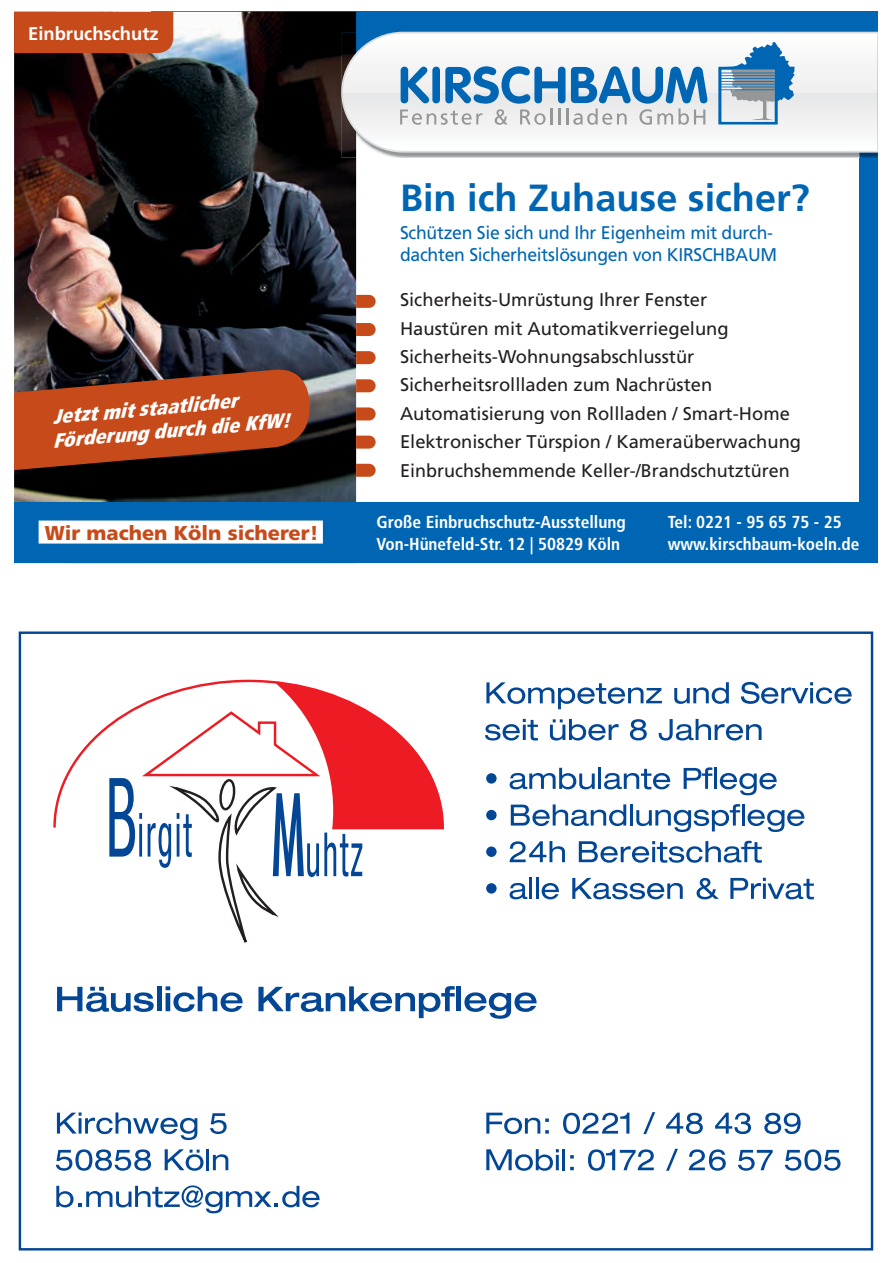
<style>
.page{position:relative;width:893px;height:1263px;background:#fff}
.page>*{position:absolute;margin:0;border:0;box-sizing:border-box;transform-origin:0 0}
.t1{font:700 37.8px "Frutiger LT";color:#0066b3}
.t2{font:italic 900 condensed 19.95px/24px "Frutiger LT";color:#fff}
.t3{font:900 19.95px "Frutiger LT";color:#c74b1a}
.t4{font:18.3px/28.3px "Frutiger LT";color:#231f20}
.t5{font:18.3px/22px "Frutiger LT";letter-spacing:-.015em;color:#0066b3;scale:.96 1}
.t6{font:700 18.3px "Frutiger LT";color:#fff}
.t7{font:700 condensed 17.25px/21.6px "Frutiger LT";color:#fff}
</style>
<div class="page">
<div style="left:486px;top:883px;width:11px;height:11px;background:#034695;border-radius:50%"></div>
<svg style="left:510px;top:883px;width:17px;height:16px"></svg>
<hr style="left:529px;top:878px;width:3px;height:21px;background:#034695">
<hr style="left:536px;top:878px;width:3px;height:21px;background:#034695">
<svg style="left:542px;top:883px;width:17px;height:16px"></svg>
<svg style="left:572px;top:878px;width:111px;height:21px"></svg>
<svg style="left:697px;top:878px;width:22px;height:21px"></svg>
<svg style="left:730px;top:878px;width:84px;height:21px"></svg>
<div style="left:486px;top:846px;width:11px;height:11px;background:#034695;border-radius:50%"></div>
<svg style="left:509px;top:841px;width:56px;height:21px"></svg>
<svg style="left:579px;top:841px;width:183px;height:22px"></svg>
<div style="left:486px;top:810px;width:11px;height:10px;background:#034695;border-radius:50%"></div>
<svg style="left:511px;top:804px;width:115px;height:22px"></svg>
<hr style="left:630px;top:804px;width:3px;height:21px;background:#034695">
<svg style="left:636px;top:804px;width:104px;height:28px"></svg>
<hr style="left:742px;top:804px;width:3px;height:21px;background:#034695">
<svg style="left:747px;top:810px;width:57px;height:22px"></svg>
<div style="left:486px;top:773px;width:11px;height:11px;background:#034695;border-radius:50%"></div>
<svg style="left:510px;top:768px;width:85px;height:21px"></svg>
<hr style="left:598px;top:768px;width:3px;height:21px;background:#034695">
<svg style="left:604px;top:769px;width:66px;height:20px"></svg>
<svg style="left:684px;top:767px;width:28px;height:22px"></svg>
<hr style="left:714px;top:768px;width:3px;height:21px;background:#034695">
<svg style="left:720px;top:773px;width:57px;height:22px"></svg>
<svg style="left:485px;top:719px;width:53px;height:21px"></svg>
<svg style="left:550px;top:719px;width:69px;height:21px"></svg>
<svg style="left:630px;top:719px;width:17px;height:21px"></svg>
<svg style="left:659px;top:719px;width:103px;height:21px"></svg>
<svg style="left:486px;top:682px;width:176px;height:27px"></svg>
<svg style="left:674px;top:682px;width:55px;height:22px"></svg>
<svg style="left:741px;top:682px;width:111px;height:22px"></svg>
<svg style="left:57px;top:987px;width:97px;height:25px"></svg>
<hr style="left:157px;top:986px;width:4px;height:25px;background:#034695">
<svg style="left:166px;top:986px;width:77px;height:26px"></svg>
<svg style="left:258px;top:986px;width:197px;height:32px"></svg>
<div style="left:456px;top:986px;width:5px;height:25px;background:#034695"></div>
<svg style="left:464px;top:992px;width:73px;height:27px"></svg>
<svg style="left:56px;top:1185px;width:264px;height:28px"></svg>
<svg style="left:56px;top:1149px;width:95px;height:22px"></svg>
<svg style="left:165px;top:1149px;width:38px;height:22px"></svg>
<hr style="left:206px;top:1149px;width:3px;height:21px;background:#034695">
<svg style="left:213px;top:1154px;width:15px;height:16px"></svg>
<svg style="left:57px;top:1112px;width:140px;height:28px"></svg>
<svg style="left:210px;top:1113px;width:17px;height:21px"></svg>
<svg style="left:486px;top:1149px;width:73px;height:22px"></svg>
<hr style="left:556px;top:1155px;width:3px;height:15px;background:#034695">
<hr style="left:562px;top:1149px;width:3px;height:21px;background:#034695">
<svg style="left:570px;top:1167px;width:4px;height:3px"></svg>
<svg style="left:570px;top:1155px;width:4px;height:3px"></svg>
<svg style="left:588px;top:1149px;width:66px;height:22px"></svg>
<svg style="left:666px;top:1149px;width:12px;height:22px"></svg>
<svg style="left:689px;top:1149px;width:37px;height:22px"></svg>
<svg style="left:738px;top:1150px;width:35px;height:21px"></svg>
<svg style="left:785px;top:1149px;width:55px;height:22px"></svg>
<svg style="left:486px;top:1113px;width:63px;height:21px"></svg>
<svg style="left:563px;top:1113px;width:66px;height:21px"></svg>
<svg style="left:643px;top:1112px;width:12px;height:22px"></svg>
<svg style="left:666px;top:1113px;width:37px;height:21px"></svg>
<svg style="left:715px;top:1113px;width:36px;height:21px"></svg>
<svg style="left:764px;top:1113px;width:37px;height:21px"></svg>
<svg style="left:53px;top:679px;width:391px;height:151px"></svg>
<svg style="left:109px;top:682px;width:334px;height:261px"></svg>
<div style="left:152px;top:12px;width:726px;height:44px;background:#0066b3"></div>
<img style="left:14px;top:12px;width:342px;height:491px">
<div style="left:14px;top:503px;width:864px;height:60px;background:#0066b3"></div>
<svg style="left:356px;top:295px;width:20px;height:13px"></svg>
<svg style="left:356px;top:323px;width:20px;height:13px"></svg>
<svg style="left:356px;top:351px;width:20px;height:13px"></svg>
<svg style="left:356px;top:379px;width:20px;height:13px"></svg>
<svg style="left:356px;top:407px;width:20px;height:13px"></svg>
<svg style="left:356px;top:436px;width:20px;height:13px"></svg>
<svg style="left:356px;top:464px;width:20px;height:13px"></svg>
<div style="left:859px;top:12px;width:19px;height:551px;background:#0066b3"></div>
<img style="left:342px;top:153px;width:536px;height:5px">
<svg style="left:340px;top:31px;width:538px;height:122px"></svg>
<svg style="left:718px;top:42px;width:77px;height:83px"></svg>
<svg style="left:400px;top:66px;width:307px;height:59px"></svg>
<svg style="left:14px;top:367px;width:295px;height:107px;background:#923a18"></svg>
<div style="left:14px;top:12px;width:159px;height:41px;background:#c74b1a"></div>
<div style="left:39px;top:520px;width:284px;height:24px;background:#fff"></div>
<p class="t6" style="left:28px;top:23px;width:132px">Einbruchschutz</p>
<p class="t2" style="left:49px;top:405px;width:239px;rotate:-5deg">Jetzt mit staatlicher<br>Förderung durch die KfW!</p>
<p class="t3" style="left:45px;top:521px;width:275px">Wir machen Köln sicherer!</p>
<h1 class="t1" style="left:400px;top:176px;width:411px">Bin ich Zuhause sicher?</h1>
<p class="t5" style="left:400px;top:222px;width:394px">Schützen Sie sich und Ihr Eigenheim mit durch&shy;dachten Sicherheitslösungen von KIRSCHBAUM</p>
<p class="t4" style="left:400px;top:286px;width:403px">Sicherheits-Umrüstung Ihrer Fenster<br>Haustüren mit Automatikverriegelung Sicherheits-Wohnungsabschlusstür Sicherheitsrollladen zum Nachrüsten Automatisierung von Rollladen / Smart-Home Elektronischer Türspion / Kameraüberwachung Einbruchshemmende Keller-/Brandschutztüren</p>
<p class="t7" style="left:376px;top:511px;width:251px">Große Einbruchschutz-Ausstellung<br>Von-Hünefeld-Str. 12 | 50829 Köln</p>
<p class="t7" style="left:668px;top:511px;width:193px">Tel: 0221 - 95 65 75 - 25 www.kirschbaum-koeln.de</p>
</div>
